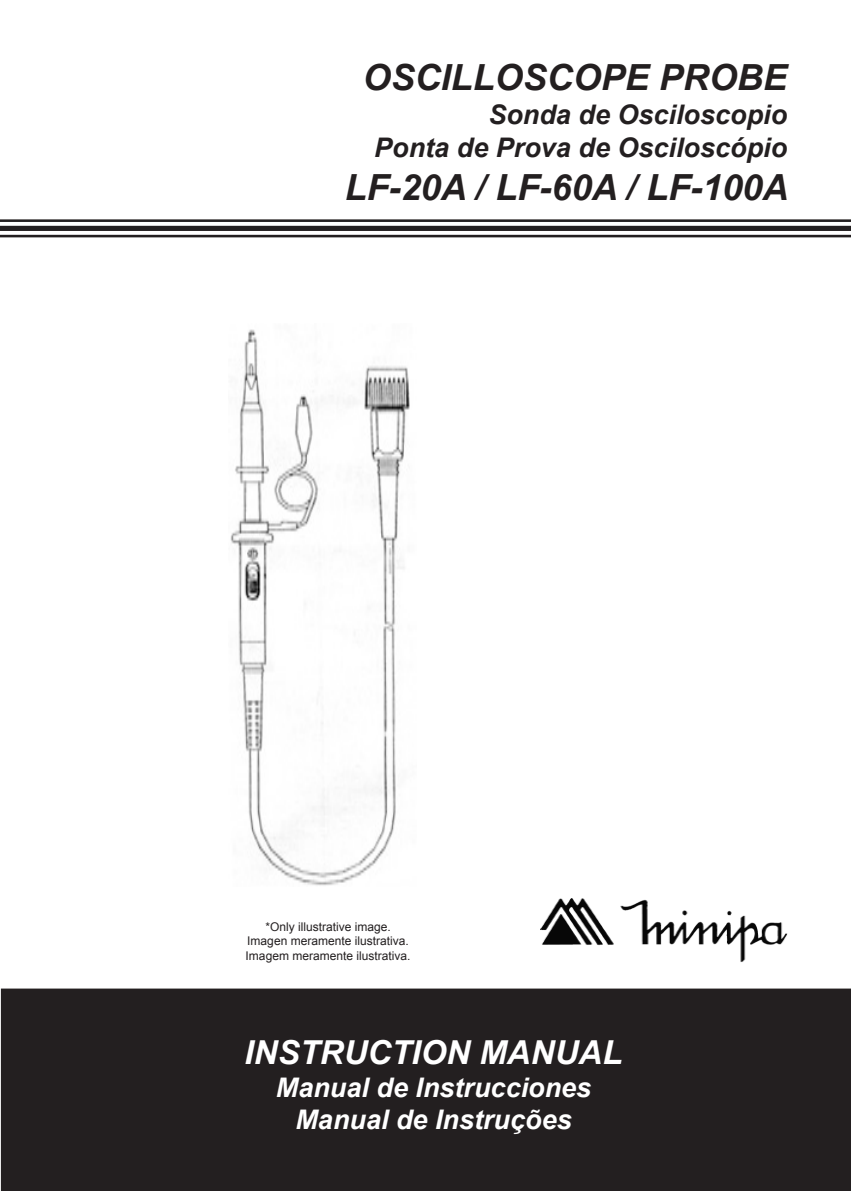
<style>
.page{position:relative;width:851px;height:1191px;background:#fff}
.page>*{position:absolute;margin:0;border:0;box-sizing:border-box;transform-origin:0 0}
.t1{font:italic 700 36px "Arial";color:#231f20}
.t2{font:italic 700 33px "Arial";color:#fff}
.t3{font:italic 700 27px "Arial";color:#231f20}
.t4{font:italic 700 27px "Arial";color:#fff}
.t5{font:12px "Arial";color:#231f20}
</style>
<div class="page">
<div style="left:1px;top:988px;width:849px;height:203px;background:#231f20"></div>
<hr style="left:0;top:219px;width:850px;height:3px;background:#231f20">
<div style="left:0;top:226px;width:850px;height:5px;background:#231f20"></div>
<hr style="left:0;top:235px;width:850px;height:2px;background:#231f20">
<img style="left:540px;top:898px;width:247px;height:64px">
<img style="left:230px;top:329px;width:180px;height:557px">
<p class="t1" style="left:363px;top:53px;width:426px">OSCILLOSCOPE PROBE</p>
<p class="t3" style="left:488px;top:97px;width:300px">Sonda de Osciloscopio</p>
<p class="t3" style="left:374px;top:130px;width:414px">Ponta de Prova de Osciloscópio</p>
<p class="t1" style="left:345px;top:163px;width:445px">LF-20A / LF-60A / LF-100A</p>
<p class="t5" style="left:265px;top:919px;width:127px">*Only illustrative image.</p>
<p class="t5" style="left:247px;top:933px;width:163px">Imagen meramente ilustrativa.</p>
<p class="t5" style="left:245px;top:947px;width:166px">Imagem meramente ilustrativa.</p>
<p class="t2" style="left:244px;top:1030px;width:379px">INSTRUCTION MANUAL</p>
<p class="t4" style="left:276px;top:1069px;width:317px">Manual de Instrucciones</p>
<p class="t4" style="left:295px;top:1101px;width:278px">Manual de Instruções</p>
</div>
